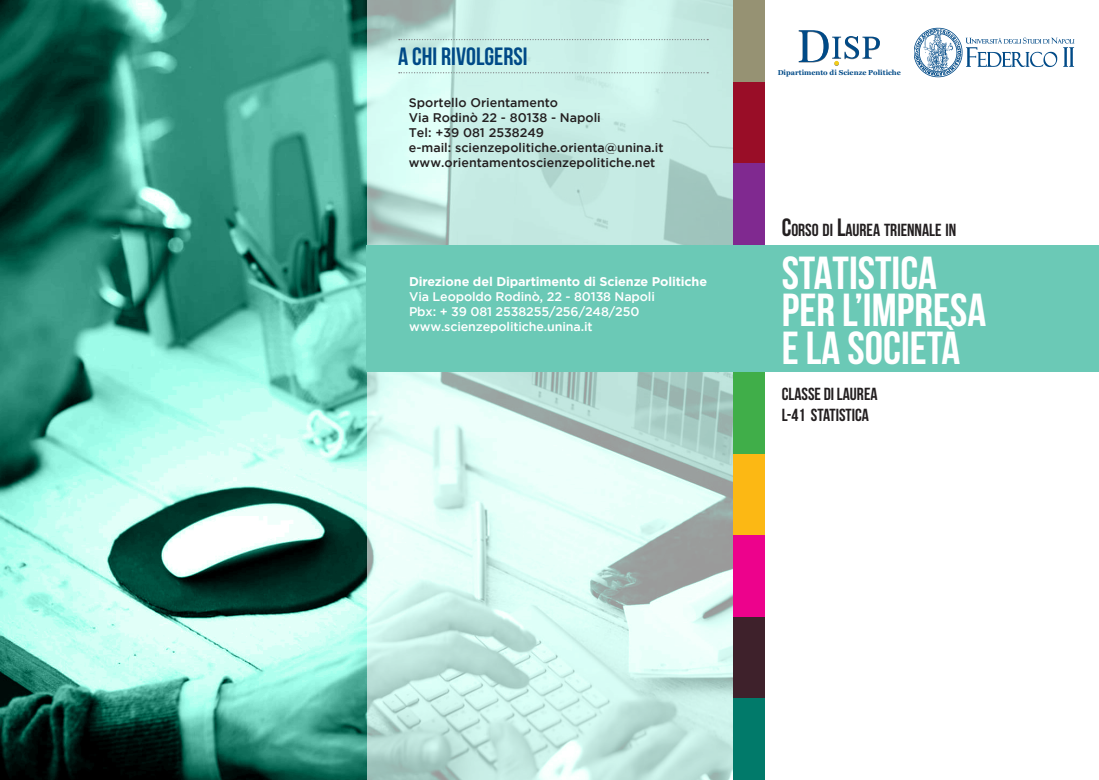
<style>
.page{position:relative;width:1099px;height:780px;background:#fff}
.page>*{position:absolute;margin:0;border:0;box-sizing:border-box;transform-origin:0 0}
.t1{font:700 46.25px "Bebas Neue";color:#fff}
.t2{font:700 25px "Bebas Neue";color:#004a87}
.t3{font:17.5px "Bebas Neue";color:#231f20}
.t4{font:700 17.5px "Bebas Neue";color:#231f20}
.t5{font:700 12.62px "Gotham";letter-spacing:-.01em;color:#fff}
.t6{font:500 12.5px "Gotham";color:#231f20}
.t7{font:500 12.5px "Gotham";letter-spacing:-.01em;color:#fff}
.t8{font:700 7.12px "Georgia";color:#004a87}
.s1{font-size:25px}
</style>
<div class="page">
<img style="left:366px;top:0;width:366px;height:780px">
<svg style="left:0;top:0;width:366px;height:780px;background:#5ba495"></svg>
<div style="left:366px;top:244px;width:732px;height:127px;background:#6bc9b6"></div>
<div style="left:732px;top:372px;width:32px;height:82px;background:#40ae49"></div>
<div style="left:732px;top:163px;width:32px;height:81px;background:#802990"></div>
<div style="left:732px;top:454px;width:32px;height:81px;background:#fcb814"></div>
<div style="left:732px;top:535px;width:32px;height:82px;background:#ed028c"></div>
<div style="left:732px;top:617px;width:32px;height:81px;background:#3e212b"></div>
<div style="left:732px;top:698px;width:32px;height:82px;background:#017a6a"></div>
<div style="left:732px;top:81px;width:32px;height:82px;background:#990d27"></div>
<div style="left:732px;top:0;width:32px;height:81px;background:#969273"></div>
<img style="left:914px;top:27px;width:160px;height:51px">
<svg style="left:798px;top:30px;width:81px;height:36px"></svg>
<svg style="left:399px;top:39px;width:309px;height:1px"></svg>
<svg style="left:399px;top:72px;width:309px;height:1px"></svg>
<p class="t2" style="left:398px;top:43px;width:131px">A CHI RIVOLGERSI</p>
<p class="t6" style="left:409px;top:95px;width:151px">Sportello Orientamento</p>
<p class="t6" style="left:409px;top:110px;width:193px">Via Rodinò 22 - 80138 - Napoli</p>
<p class="t6" style="left:409px;top:125px;width:137px">Tel: +39 081 2538249</p>
<p class="t6" style="left:409px;top:140px;width:256px">e-mail: scienzepolitiche.orienta@unina.it</p>
<p class="t6" style="left:409px;top:155px;width:248px">www.orientamentoscienzepolitiche.net</p>
<p class="t5" style="left:409px;top:273px;width:299px">Direzione del Dipartimento di Scienze Politiche</p>
<p class="t7" style="left:409px;top:290px;width:247px">Via Leopoldo Rodinò, 22 - 80138 Napoli</p>
<p class="t7" style="left:409px;top:305px;width:232px">Pbx: + 39 081 2538255/256/248/250</p>
<p class="t7" style="left:409px;top:320px;width:185px">www.scienzepolitiche.unina.it</p>
<p class="t8" style="left:777px;top:67px;width:125px">Dipartimento di Scienze Politiche</p>
<p class="t4" style="left:781px;top:220px;width:176px"><span class="s1">C</span>ORSO DI <span class="s1">L</span>AUREA TRIENNALE IN</p>
<p class="t1" style="left:781px;top:247px;width:157px">STATISTICA</p>
<p class="t1" style="left:781px;top:285px;width:206px">PER L’IMPRESA</p>
<p class="t1" style="left:781px;top:322px;width:180px">E LA SOCIETÀ</p>
<p class="t3" style="left:781px;top:384px;width:97px">CLASSE DI LAUREA</p>
<p class="t3" style="left:781px;top:405px;width:89px">L-41 STATISTICA</p>
</div>
